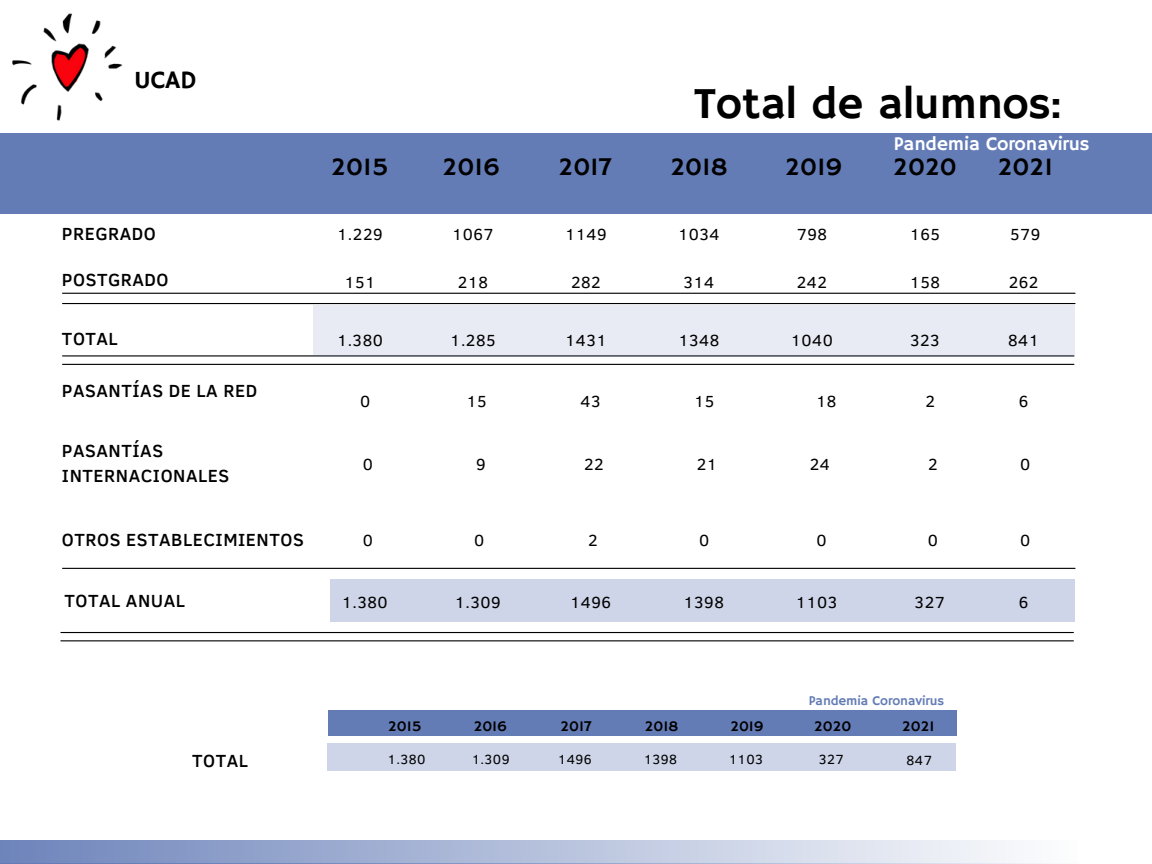
<style>
.page{position:relative;width:1152px;height:864px;background:#fff}
.page>*{position:absolute;margin:0;border:0;box-sizing:border-box;transform-origin:0 0}
.t1{font:45px "Hammersmith One";letter-spacing:-.01em;color:#000}
.t2{font:25.5px "Hammersmith One";color:#000}
.t3{font:25.2px "Hammersmith One";color:#000}
.t4{font:19.5px "Hammersmith One";letter-spacing:-.01em;color:#fff}
.t5{font:500 18px/24.8px "Clear Sans";letter-spacing:.03em;color:#000}
.t6{font:16.5px "Clear Sans";letter-spacing:.03em;color:#000}
.t7{font:14.85px "Hammersmith One";color:#000}
.t8{font:13.65px "Clear Sans";letter-spacing:.03em;color:#000}
.t9{font:13.5px "Hammersmith One";letter-spacing:-.01em;color:#647cb6}
</style>
<div class="page">
<div style="left:0;top:840px;width:1077px;height:24px;background:linear-gradient(to right,#6e84ba,#fdfdfe)"></div>
<div style="left:0;top:133px;width:1152px;height:81px;background:#647cb6"></div>
<hr style="left:63px;top:293px;width:1012px;height:1px;background:#000">
<img style="left:12px;top:13px;width:111px;height:108px">
<hr style="left:63px;top:355px;width:1011px;height:1px;background:#000">
<hr style="left:63px;top:364px;width:1011px;height:1px;background:#000">
<div style="left:330px;top:580px;width:745px;height:42px;background:#ced5e8"></div>
<hr style="left:63px;top:568px;width:1012px;height:1px;background:#000">
<hr style="left:63px;top:303px;width:1012px;height:1px;background:#000">
<div style="left:329px;top:710px;width:628px;height:26px;background:#647cb6"></div>
<div style="left:327px;top:743px;width:629px;height:28px;background:#ced5e8"></div>
<hr style="left:61px;top:632px;width:1012px;height:1px;background:#000">
<hr style="left:61px;top:640px;width:1012px;height:1px;background:#000">
<div style="left:313px;top:305px;width:762px;height:51px;background:#e8ebf4"></div>
<p class="t3" style="left:134px;top:66px;width:64px">UCAD</p>
<p class="t5" style="left:62px;top:220px;width:95px">PREGRADO</p>
<p class="t5" style="left:62px;top:266px;width:108px">POSTGRADO</p>
<p class="t5" style="left:62px;top:326px;width:57px">TOTAL</p>
<p class="t5" style="left:62px;top:377px;width:197px">PASANTÍAS DE LA RED</p>
<p class="t5" style="left:62px;top:438px;width:169px">PASANTÍAS<br>INTERNACIONALES</p>
<p class="t5" style="left:62px;top:526px;width:243px">OTROS ESTABLECIMIENTOS</p>
<p class="t1" style="left:694px;top:78px;width:369px">Total de alumnos:</p>
<p class="t4" style="left:894px;top:132px;width:197px">Pandemia Coronavirus</p>
<p class="t2" style="left:331px;top:152px;width:59px">2015</p>
<p class="t2" style="left:443px;top:152px;width:59px">2016</p>
<p class="t2" style="left:559px;top:152px;width:55px">2017</p>
<p class="t2" style="left:670px;top:152px;width:59px">2018</p>
<p class="t2" style="left:785px;top:152px;width:59px">2019</p>
<p class="t2" style="left:893px;top:152px;width:65px">2020</p>
<p class="t2" style="left:998px;top:152px;width:57px">2021</p>
<p class="t6" style="left:337px;top:222px;width:47px">1.229</p>
<p class="t6" style="left:452px;top:222px;width:43px">1067</p>
<p class="t6" style="left:565px;top:222px;width:43px">1149</p>
<p class="t6" style="left:678px;top:222px;width:43px">1034</p>
<p class="t6" style="left:797px;top:222px;width:32px">798</p>
<p class="t6" style="left:910px;top:222px;width:32px">165</p>
<p class="t6" style="left:1010px;top:222px;width:32px">579</p>
<p class="t6" style="left:345px;top:271px;width:32px">151</p>
<p class="t6" style="left:458px;top:271px;width:32px">218</p>
<p class="t6" style="left:571px;top:271px;width:31px">282</p>
<p class="t6" style="left:684px;top:271px;width:32px">314</p>
<p class="t6" style="left:797px;top:271px;width:32px">242</p>
<p class="t6" style="left:910px;top:271px;width:32px">158</p>
<p class="t6" style="left:1009px;top:271px;width:31px">262</p>
<p class="t6" style="left:337px;top:328px;width:47px">1.380</p>
<p class="t6" style="left:450px;top:328px;width:47px">1.285</p>
<p class="t6" style="left:565px;top:328px;width:43px">1431</p>
<p class="t6" style="left:679px;top:328px;width:42px">1348</p>
<p class="t6" style="left:791px;top:328px;width:44px">1040</p>
<p class="t6" style="left:910px;top:328px;width:31px">323</p>
<p class="t6" style="left:1008px;top:328px;width:32px">841</p>
<p class="t6" style="left:360px;top:389px;width:12px">0</p>
<p class="t6" style="left:467px;top:389px;width:22px">15</p>
<p class="t6" style="left:580px;top:389px;width:22px">43</p>
<p class="t6" style="left:694px;top:389px;width:22px">15</p>
<p class="t6" style="left:816px;top:389px;width:22px">18</p>
<p class="t6" style="left:926px;top:389px;width:11px">2</p>
<p class="t6" style="left:1019px;top:389px;width:11px">6</p>
<p class="t6" style="left:363px;top:452px;width:12px">0</p>
<p class="t6" style="left:476px;top:452px;width:11px">9</p>
<p class="t6" style="left:584px;top:452px;width:21px">22</p>
<p class="t6" style="left:697px;top:452px;width:22px">21</p>
<p class="t6" style="left:810px;top:452px;width:22px">24</p>
<p class="t6" style="left:928px;top:452px;width:11px">2</p>
<p class="t6" style="left:1020px;top:452px;width:12px">0</p>
<p class="t6" style="left:363px;top:529px;width:12px">0</p>
<p class="t6" style="left:474px;top:529px;width:12px">0</p>
<p class="t6" style="left:588px;top:529px;width:11px">2</p>
<p class="t6" style="left:699px;top:529px;width:12px">0</p>
<p class="t6" style="left:817px;top:529px;width:12px">0</p>
<p class="t6" style="left:928px;top:529px;width:12px">0</p>
<p class="t6" style="left:1020px;top:529px;width:12px">0</p>
<p class="t5" style="left:65px;top:588px;width:122px">TOTAL ANUAL</p>
<p class="t6" style="left:342px;top:591px;width:47px">1.380</p>
<p class="t6" style="left:455px;top:591px;width:47px">1.309</p>
<p class="t6" style="left:570px;top:591px;width:42px">1496</p>
<p class="t6" style="left:684px;top:591px;width:42px">1398</p>
<p class="t6" style="left:796px;top:591px;width:43px">1103</p>
<p class="t6" style="left:915px;top:591px;width:32px">327</p>
<p class="t5" style="left:192px;top:747px;width:57px">TOTAL</p>
<p class="t9" style="left:809px;top:693px;width:137px">Pandemia Coronavirus</p>
<p class="t7" style="left:388px;top:718px;width:35px">2015</p>
<p class="t7" style="left:474px;top:718px;width:35px">2016</p>
<p class="t7" style="left:560px;top:718px;width:33px">2017</p>
<p class="t7" style="left:645px;top:718px;width:35px">2018</p>
<p class="t7" style="left:730px;top:718px;width:35px">2019</p>
<p class="t7" style="left:814px;top:718px;width:39px">2020</p>
<p class="t7" style="left:902px;top:718px;width:34px">2021</p>
<p class="t8" style="left:388px;top:749px;width:39px">1.380</p>
<p class="t8" style="left:472px;top:749px;width:39px">1.309</p>
<p class="t8" style="left:558px;top:749px;width:35px">1496</p>
<p class="t8" style="left:644px;top:749px;width:35px">1398</p>
<p class="t8" style="left:729px;top:749px;width:36px">1103</p>
<p class="t8" style="left:819px;top:749px;width:26px">327</p>
<p class="t8" style="left:907px;top:750px;width:27px">847</p>
<p class="t6" style="left:1019px;top:591px;width:11px">6</p>
</div>
